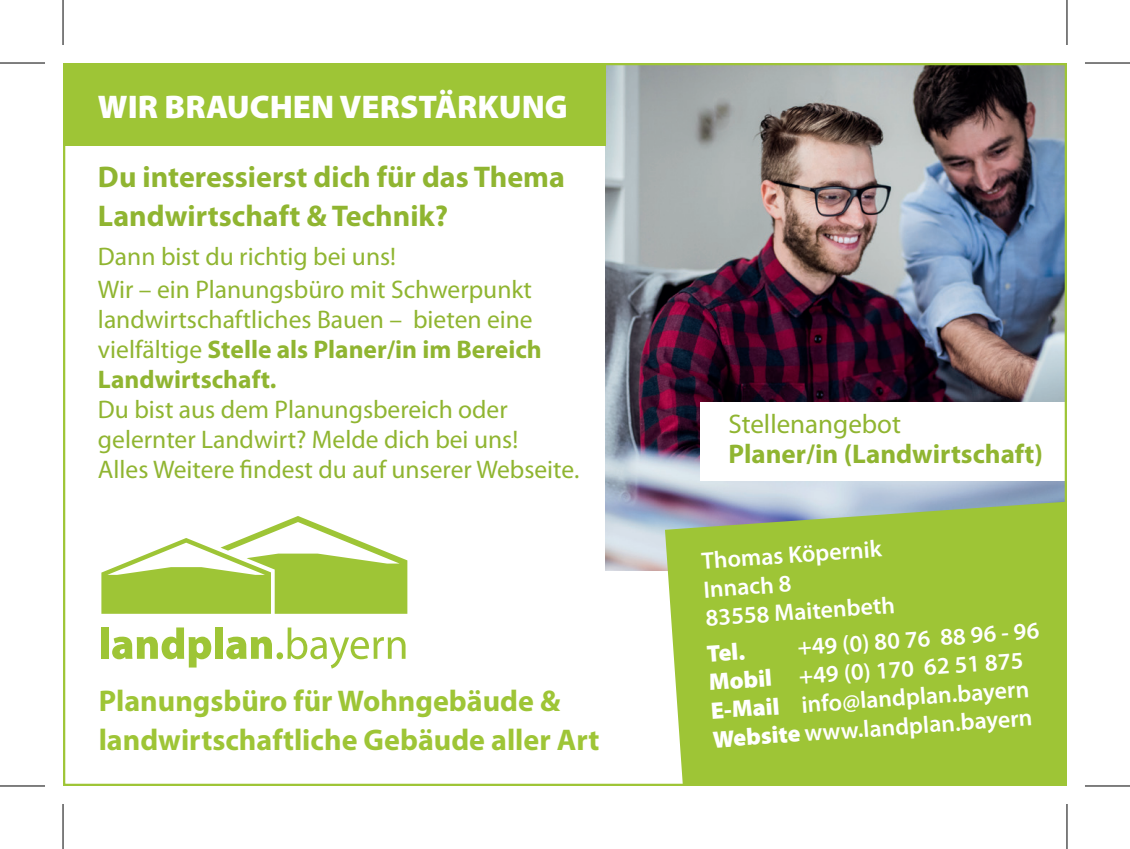
<style>
.page{position:relative;width:1130px;height:849px;background:#fff}
.page>*{position:absolute;margin:0;border:0;box-sizing:border-box;transform-origin:0 0}
.t1{font:900 33px "Myriad Pro";color:#fff}
.t2{font:700 30px/39px "Myriad Pro";color:#9ec536}
.t3{font:700 30px/39px "Myriad Pro";color:#90b531}
.t4{font:700 27px "Myriad Pro";color:#90b531}
.t5{font:27px "Myriad Pro";color:#90b531}
.t6{font:25.5px/30px "Myriad Pro";color:#90b531}
.t7{font:600 24px/28.8px "Myriad Pro";color:#fff}
.t8{font:900 24px "Myriad Pro";color:#fff}
.s1{font-weight:700}
.s2{font-weight:900}
</style>
<div class="page">
<img style="left:606px;top:66px;width:457px;height:504px">
<div style="left:63px;top:63px;width:543px;height:83px;background:#9ec536"></div>
<svg style="left:665px;top:502px;width:398px;height:281px;background:#9fc441"></svg>
<div style="left:101px;top:627px;width:8px;height:32px;background:#9ec536"></div>
<svg style="left:112px;top:627px;width:99px;height:40px"></svg>
<div style="left:215px;top:627px;width:8px;height:32px;background:#9ec536"></div>
<svg style="left:226px;top:637px;width:46px;height:22px"></svg>
<div style="left:276px;top:652px;width:7px;height:7px;background:#9ec536;border-radius:50%"></div>
<svg style="left:287px;top:627px;width:118px;height:41px"></svg>
<svg style="left:101px;top:516px;width:306px;height:98px"></svg>
<div style="left:701px;top:402px;width:365px;height:79px;background:#fff"></div>
<svg style="left:0;top:786px;width:45px;height:1px"></svg>
<svg style="left:1085px;top:786px;width:44px;height:1px"></svg>
<hr style="left:0;top:62px;width:45px;height:2px;background:#000">
<hr style="left:1084px;top:62px;width:45px;height:2px;background:#000">
<hr style="left:0;top:785px;width:45px;height:1px;background:#000">
<hr style="left:1084px;top:785px;width:45px;height:1px;background:#000">
<hr style="left:62px;top:0;width:2px;height:45px;background:#000">
<hr style="left:62px;top:804px;width:2px;height:45px;background:#000">
<hr style="left:1066px;top:0;width:1px;height:45px;background:#000">
<hr style="left:1066px;top:804px;width:1px;height:45px;background:#000">
<p class="t1" style="left:98px;top:88px;width:471px">WIR BRAUCHEN VERSTÄRKUNG</p>
<p class="t3" style="left:98px;top:158px;width:468px">Du interessierst dich für das Thema<br>Landwirtschaft &amp; Technik?</p>
<p class="t6" style="left:98px;top:240px;width:435px;line-height:33px">Dann bist du richtig bei uns!<br>Wir – ein Planungsbüro mit Schwerpunkt</p>
<p class="t6" style="left:98px;top:305px;width:445px">landwirtschaftliches Bauen – bieten eine vielfältige <span class="s1">Stelle als Planer/in im Bereich<br>Landwirtschaft.</span></p>
<p class="t6" style="left:98px;top:395px;width:483px">Du bist aus dem Planungsbereich oder gelernter Landwirt? Melde dich bei uns!<br>Alles Weitere findest du auf unserer Webseite.</p>
<p class="t2" style="left:99px;top:682px;width:502px">Planungsbüro für Wohngebäude &amp; landwirtschaftliche Gebäude aller Art</p>
<p class="t5" style="left:728px;top:409px;width:174px">Stellenangebot</p>
<p class="t4" style="left:728px;top:439px;width:316px">Planer/in (Landwirtschaft)</p>
<p class="t7" style="left:700px;top:547px;width:191px;rotate:-4deg">Thomas Köpernik<br>Innach 8<br>83558 Maitenbeth</p>
<p class="t7" style="left:706px;top:640px;width:334px;text-indent:91px;rotate:-4deg">+49 (0) 80 76 88 96 - 96<br><span class="s2">Mobil</span> +49 (0) 170 62 51 875<br><span class="s2">E-Mail</span> info@landplan.bayern<br><span class="s2">Website</span> www.landplan.bayern</p>
<p class="t8" style="left:706px;top:640px;width:39px;rotate:-4deg">Tel.</p>
</div>
